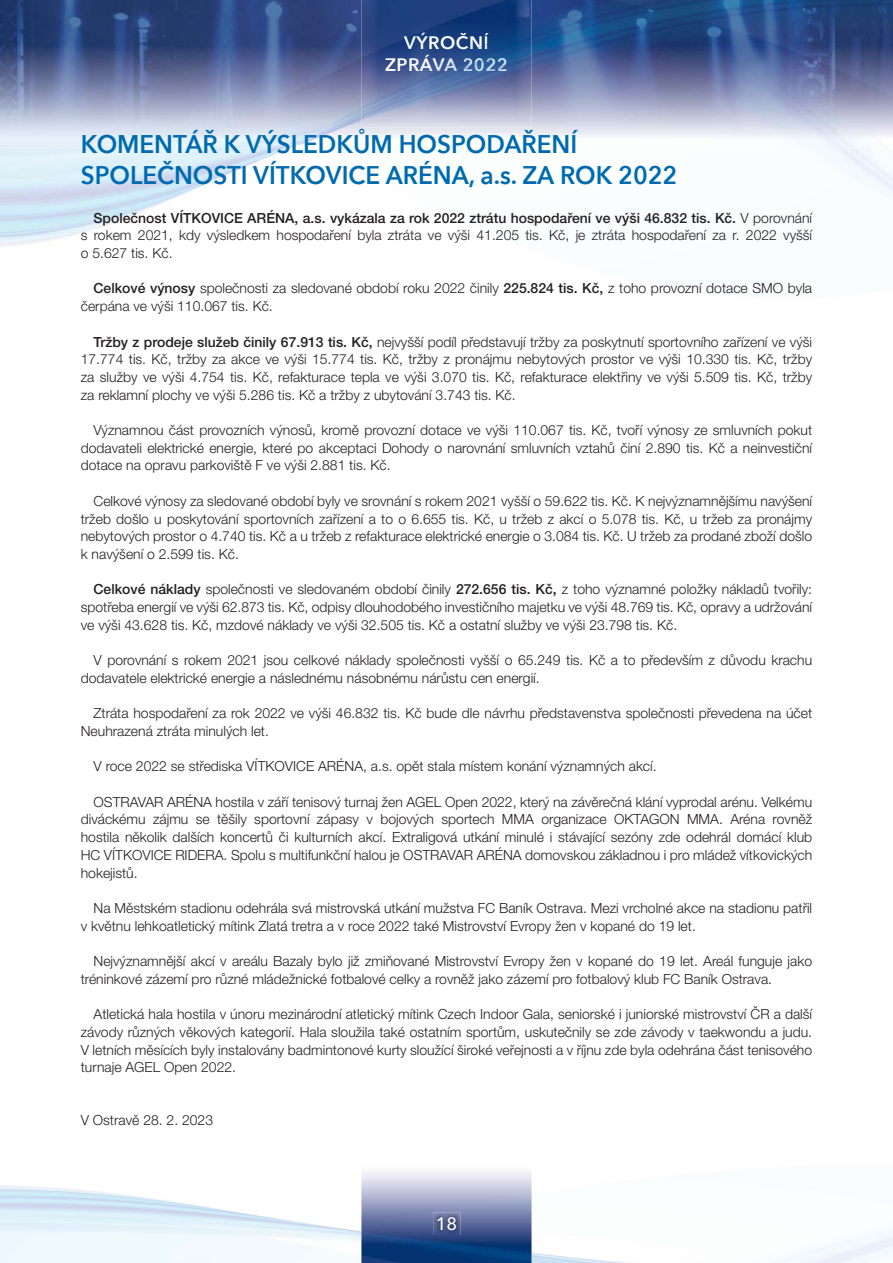
<style>
.page{position:relative;width:893px;height:1263px;background:#fff}
.page>*{position:absolute;margin:0;border:0;box-sizing:border-box;transform-origin:0 0}
.t1{font:600 25.5px/30.6px "Avenir Next";color:#006ab0;scale:.95 1}
.t2{font:600 18px/21.6px "Avenir Next";letter-spacing:.03em;color:#f8fcff;text-align:center}
.t3{font:500 18px "Avenir Next";color:#fcfdfd}
.t4{font:300 13.95px/17.7px "Helvetica Neue LT Pro";color:#231f20;text-align:justify}
.s1{color:#fff}
.s2{color:#fbfeff}
.s3{color:#f9fcfd}
.s4{color:#fdfefd}
.s5{color:#fcfdfd}
.s6{color:#f6fbfd}
.s7{color:#e4eaf7}
.s8{color:#d7effc}
.s9{color:#c9e4f7}
.s10{font-weight:500}
</style>
<div class="page">
<img style="left:0;top:145px;width:298px;height:102px">
<img style="left:0;top:0;width:413px;height:145px">
<img style="left:520px;top:0;width:373px;height:145px">
<img style="left:361px;top:0;width:170px;height:128px">
<img style="left:404px;top:33px;width:85px;height:17px">
<img style="left:386px;top:55px;width:121px;height:16px">
<img style="left:531px;top:1189px;width:362px;height:74px">
<img style="left:361px;top:1171px;width:170px;height:92px">
<img style="left:433px;top:1212px;width:28px;height:23px">
<img style="left:437px;top:1217px;width:19px;height:13px">
<p class="t2" style="left:385px;top:33px;width:124px">VÝ<span class="s1">RO</span><span class="s2">ČN</span><span class="s3">Í<br></span><span class="s4">ZP</span><span class="s5">RÁ</span><span class="s6">VA</span> <span class="s7">2</span><span class="s8">02</span><span class="s9">2</span></p>
<h1 class="t1" style="left:81px;top:130px;width:629px">KOMENTÁŘ K VÝSLEDKŮM HOSPODAŘENÍ<br>SPOLEČNOSTI VÍTKOVICE ARÉNA, a.s. ZA ROK 2022</h1>
<p class="t4" style="left:81px;top:210px;width:733px;text-indent:13px"><span class="s10">Společnost VÍTKOVICE ARÉNA, a.s. vykázala za rok 2022 ztrátu hospodaření ve výši 46.832 tis. Kč.</span> V porovnání s rokem 2021, kdy výsledkem hospodaření byla ztráta ve výši 41.205 tis. Kč, je ztráta hospodaření za r. 2022 vyšší o 5.627 tis. Kč.</p>
<p class="t4" style="left:81px;top:281px;width:733px;text-indent:13px"><span class="s10">Celkové výnosy</span> společnosti za sledované období roku 2022 činily <span class="s10">225.824 tis. Kč,</span> z toho provozní dotace SMO byla čerpána ve výši 110.067 tis. Kč.</p>
<p class="t4" style="left:81px;top:334px;width:733px;text-indent:13px"><span class="s10">Tržby z prodeje služeb činily 67.913 tis. Kč,</span> nejvyšší podíl představují tržby za poskytnutí sportovního zařízení ve výši 17.774 tis. Kč, tržby za akce ve výši 15.774 tis. Kč, tržby z pronájmu nebytových prostor ve výši 10.330 tis. Kč, tržby za služby ve výši 4.754 tis. Kč, refakturace tepla ve výši 3.070 tis. Kč, refakturace elektřiny ve výši 5.509 tis. Kč, tržby za reklamní plochy ve výši 5.286 tis. Kč a tržby z ubytování 3.743 tis. Kč.</p>
<p class="t4" style="left:81px;top:423px;width:733px;text-indent:13px">Významnou část provozních výnosů, kromě provozní dotace ve výši 110.067 tis. Kč, tvoří výnosy ze smluvních pokut dodavateli elektrické energie, které po akceptaci Dohody o narovnání smluvních vztahů činí 2.890 tis. Kč a neinvestiční dotace na opravu parkoviště F ve výši 2.881 tis. Kč.</p>
<p class="t4" style="left:81px;top:494px;width:733px;text-indent:13px">Celkové výnosy za sledované období byly ve srovnání s rokem 2021 vyšší o 59.622 tis. Kč. K nejvýznamnějšímu navýšení tržeb došlo u poskytování sportovních zařízení a to o 6.655 tis. Kč, u tržeb z akcí o 5.078 tis. Kč, u tržeb za pronájmy nebytových prostor o 4.740 tis. Kč a u tržeb z refakturace elektrické energie o 3.084 tis. Kč. U tržeb za prodané zboží došlo k navýšení o 2.599 tis. Kč.</p>
<p class="t4" style="left:81px;top:582px;width:733px;text-indent:13px"><span class="s10">Celkové náklady</span> společnosti ve sledovaném období činily <span class="s10">272.656 tis. Kč,</span> z toho významné položky nákladů tvořily: spotřeba energií ve výši 62.873 tis. Kč, odpisy dlouhodobého investičního majetku ve výši 48.769 tis. Kč, opravy a udržování ve výši 43.628 tis. Kč, mzdové náklady ve výši 32.505 tis. Kč a ostatní služby ve výši 23.798 tis. Kč.</p>
<p class="t4" style="left:81px;top:653px;width:733px;text-indent:13px">V porovnání s rokem 2021 jsou celkové náklady společnosti vyšší o 65.249 tis. Kč a to především z důvodu krachu dodavatele elektrické energie a následnému násobnému nárůstu cen energií.</p>
<p class="t4" style="left:81px;top:706px;width:733px;text-indent:13px">Ztráta hospodaření za rok 2022 ve výši 46.832 tis. Kč bude dle návrhu představenstva společnosti převedena na účet<br>Neuhrazená ztráta minulých let.</p>
<p class="t4" style="left:94px;top:759px;width:565px">V roce 2022 se střediska VÍTKOVICE ARÉNA, a.s. opět stala místem konání významných akcí.</p>
<p class="t4" style="left:81px;top:795px;width:733px;text-indent:13px">OSTRAVAR ARÉNA hostila v září tenisový turnaj žen AGEL Open 2022, který na závěrečná klání vyprodal arénu. Velkému diváckému zájmu se těšily sportovní zápasy v bojových sportech MMA organizace OKTAGON MMA. Aréna rovněž hostila několik dalších koncertů či kulturních akcí. Extraligová utkání minulé i stávající sezóny zde odehrál domácí klub HC VÍTKOVICE RIDERA. Spolu s multifunkční halou je OSTRAVAR ARÉNA domovskou základnou i pro mládež vítkovických hokejistů.</p>
<p class="t4" style="left:81px;top:901px;width:733px;text-indent:13px">Na Městském stadionu odehrála svá mistrovská utkání mužstva FC Baník Ostrava. Mezi vrcholné akce na stadionu patřil v květnu lehkoatletický mítink Zlatá tretra a v roce 2022 také Mistrovství Evropy žen v kopané do 19 let.</p>
<p class="t4" style="left:81px;top:954px;width:733px;text-indent:13px">Nejvýznamnější akcí v areálu Bazaly bylo již zmiňované Mistrovství Evropy žen v kopané do 19 let. Areál funguje jako tréninkové zázemí pro různé mládežnické fotbalové celky a rovněž jako zázemí pro fotbalový klub FC Baník Ostrava.</p>
<p class="t4" style="left:81px;top:1007px;width:733px;text-indent:13px">Atletická hala hostila v únoru mezinárodní atletický mítink Czech Indoor Gala, seniorské i juniorské mistrovství ČR a další závody různých věkových kategorií. Hala sloužila také ostatním sportům, uskutečnily se zde závody v taekwondu a judu.<br>V letních měsících byly instalovány badmintonové kurty sloužící široké veřejnosti a v říjnu zde byla odehrána část tenisového turnaje AGEL Open 2022.</p>
<p class="t4" style="left:81px;top:1113px;width:134px">V Ostravě 28. 2. 2023</p>
<p class="t3" style="left:436px;top:1212px;width:23px">18</p>
</div>
